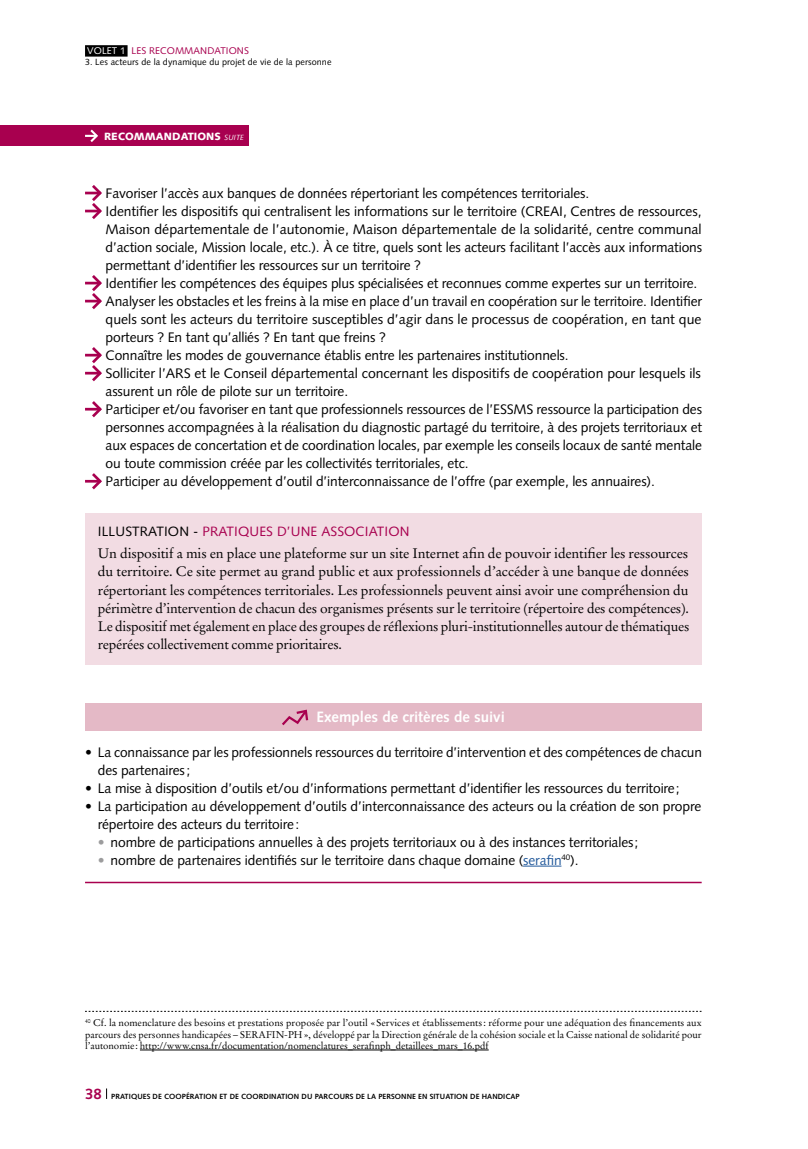
<style>
.page{position:relative;width:808px;height:1149px;background:#fff}
.page>*{position:absolute;margin:0;border:0;box-sizing:border-box;transform-origin:0 0}
.t1{font:700 15px "Syntax LT Std";color:#fff}
.t2{font:13.8px/18px "Syntax LT Std";letter-spacing:-.01em;color:#000}
.t3{font:13.8px/18px "Stempel Garamond LT Std";letter-spacing:-.02em;color:#000;text-align:justify}
.t4{font:13.5px "Syntax LT Std";letter-spacing:.01em;color:#a8004f}
.t5{font:900 10.5px "Syntax LT Std";letter-spacing:.01em;color:#fff}
.t6{font:9.75px/11.2px "Stempel Garamond LT Std";letter-spacing:-.005em;color:#000;text-align:justify}
.t7{font:9.75px "Syntax LT Std";letter-spacing:.01em;color:#a8004f}
.t8{font:9px "Syntax LT Std";letter-spacing:.01em;color:#000}
.t9{font:700 7.5px "Syntax LT Std";letter-spacing:.01em;color:#000}
.s1{color:#fff}
.s2{font-weight:400;font-style:italic;font-size:7.5px}
.s3{color:#000}
.s4{color:#9c9c9d}
.s5{color:#22599b}
.s6{font-size:15px;color:#a8004f}
</style>
<div class="page">
<div style="left:85px;top:45px;width:43px;height:12px;background:#000"></div>
<div style="left:85px;top:513px;width:617px;height:30px;background:#f2dce3"></div>
<div style="left:85px;top:535px;width:617px;height:129px;background:#f2dce3"></div>
<div style="left:85px;top:702px;width:617px;height:28px;background:#e4b9c6"></div>
<hr style="left:85px;top:881px;width:617px;height:2px;background:#a8004f">
<hr style="left:523px;top:865px;width:38px;height:1px;background:#22599b">
<svg style="left:85px;top:185px;width:17px;height:34px"></svg>
<svg style="left:85px;top:275px;width:17px;height:35px"></svg>
<svg style="left:85px;top:347px;width:17px;height:35px"></svg>
<svg style="left:85px;top:401px;width:17px;height:17px"></svg>
<svg style="left:85px;top:473px;width:17px;height:17px"></svg>
<svg style="left:282px;top:709px;width:27px;height:17px"></svg>
<svg style="left:85px;top:1010px;width:617px;height:1px"></svg>
<hr style="left:140px;top:1049px;width:349px;height:1px;background:#000">
<div style="left:0;top:125px;width:249px;height:21px;background:#a8004f"></div>
<svg style="left:85px;top:129px;width:13px;height:13px"></svg>
<p class="t7" style="left:87px;top:45px;width:163px"><span class="s1">VOLET 1</span> LES RECOMMANDATIONS</p>
<p class="t8" style="left:85px;top:56px;width:248px">3. Les acteurs de la dynamique du projet de vie de la personne</p>
<p class="t5" style="left:104px;top:130px;width:142px">RECOMMANDATIONS <span class="s2">SUITE</span></p>
<p class="t2" style="left:106px;top:184px;width:598px">Favoriser l’accès aux banques de données répertoriant les compétences territoriales.<br>Identifier les dispositifs qui centralisent les informations sur le territoire (CREAI, Centres de ressources, Maison départementale de l’autonomie, Maison départementale de la solidarité, centre communal d’action sociale, Mission locale, etc.). À ce titre, quels sont les acteurs facilitant l’accès aux informations permettant d’identifier les ressources sur un territoire ?<br>Identifier les compétences des équipes plus spécialisées et reconnues comme expertes sur un territoire.<br>Analyser les obstacles et les freins à la mise en place d’un travail en coopération sur le territoire. Identifier quels sont les acteurs du territoire susceptibles d’agir dans le processus de coopération, en tant que porteurs ? En tant qu’alliés ? En tant que freins ?<br>Connaître les modes de gouvernance établis entre les partenaires institutionnels.<br>Solliciter l’ARS et le Conseil départemental concernant les dispositifs de coopération pour lesquels ils assurent un rôle de pilote sur un territoire.<br>Participer et/ou favoriser en tant que professionnels ressources de l’ESSMS ressource la participation des personnes accompagnées à la réalisation du diagnostic partagé du territoire, à des projets territoriaux et aux espaces de concertation et de coordination locales, par exemple les conseils locaux de santé mentale ou toute commission créée par les collectivités territoriales, etc.<br>Participer au développement d’outil d’interconnaissance de l’offre (par exemple, les annuaires).</p>
<p class="t4" style="left:98px;top:523px;width:313px"><span class="s3">ILLUSTRATION -</span> PRATIQUES D’UNE ASSOCIATION</p>
<p class="t3" style="left:98px;top:544px;width:593px">Un dispositif a mis en place une plateforme sur un site Internet afin de pouvoir identifier les ressources du territoire. Ce site permet au grand public et aux professionnels d’accéder à une banque de données répertoriant les compétences territoriales. Les professionnels peuvent ainsi avoir une compréhension du périmètre d’intervention de chacun des organismes présents sur le territoire (répertoire des compétences).<br>Le dispositif met également en place des groupes de réflexions pluri-institutionnelles autour de thématiques repérées collectivement comme prioritaires.</p>
<p class="t1" style="left:316px;top:708px;width:190px">Exemples de critères de suivi</p>
<p class="t2" style="left:98px;top:742px;width:606px;text-indent:-13px">• La connaissance par les professionnels ressources du territoire d’intervention et des compétences de chacun des partenaires;</p>
<p class="t2" style="left:85px;top:778px;width:596px">• La mise à disposition d’outils et/ou d’informations permettant d’identifier les ressources du territoire;</p>
<p class="t2" style="left:98px;top:796px;width:605px;text-indent:-13px">• La participation au développement d’outils d’interconnaissance des acteurs ou la création de son propre répertoire des acteurs du territoire:</p>
<p class="t2" style="left:98px;top:832px;width:542px"><span class="s4">•</span> nombre de participations annuelles à des projets territoriaux ou à des instances territoriales;</p>
<p class="t2" style="left:98px;top:850px;width:482px"><span class="s4">•</span> nombre de partenaires identifiés sur le territoire dans chaque domaine (<span class="s5">serafin</span><sup>40</sup>).</p>
<p class="t6" style="left:85px;top:1017px;width:618px"><sup>40</sup> Cf. la nomenclature des besoins et prestations proposée par l’outil « Services et établissements: réforme pour une adéquation des financements aux parcours des personnes handicapées – SERAFIN-PH», développé par la Direction générale de la cohésion sociale et la Caisse national de solidarité pour l’autonomie : http://www.cnsa.fr/documentation/nomenclatures_serafinph_detaillees_mars_16.pdf</p>
<p class="t9" style="left:85px;top:1091px;width:436px"><span class="s6">38</span> PRATIQUES DE COOPÉRATION ET DE COORDINATION DU PARCOURS DE LA PERSONNE EN SITUATION DE HANDICAP</p>
</div>
